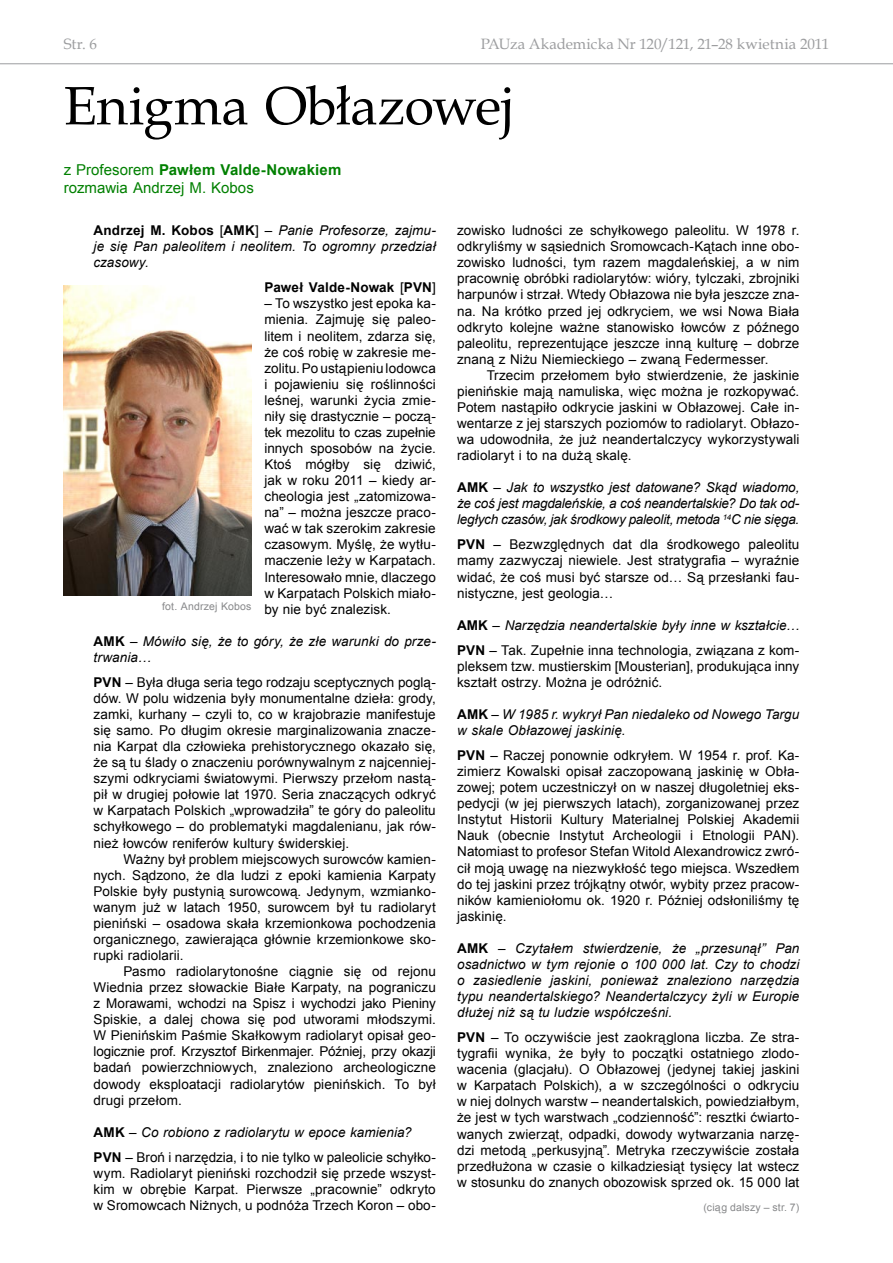
<style>
.page{position:relative;width:893px;height:1263px;background:#fff}
.page>*{position:absolute;margin:0;border:0;box-sizing:border-box;transform-origin:0 0}
.t1{font:54px "Book Antiqua";letter-spacing:-.005em;color:#000}
.t2{font:15px/18px "Arial";color:#008000}
.t3{font:15px "Book Antiqua";letter-spacing:-.005em;color:#9c9d9f}
.t4{font:13.5px/16px "Arial";letter-spacing:.005em;color:#000;text-align:justify}
.t5{font:italic 13.5px/16px "Arial";letter-spacing:.005em;color:#000;text-align:justify}
.t6{font:700 13.5px "Arial";letter-spacing:.01em;color:#000}
.t7{font:10.5px "Arial";letter-spacing:.015em;color:#87888a}
.s1{font-weight:700}
.s2{font-weight:700;font-style:normal}
.s3{font-style:normal}
.s4{font-weight:400}
.s5{font-style:italic}
</style>
<div class="page">
<hr style="left:0;top:63px;width:893px;height:1px;background:#9c9d9f">
<img style="left:64px;top:286px;width:187px;height:309px">
<p class="t3" style="left:64px;top:34px;width:35px">Str. 6</p>
<p class="t3" style="left:481px;top:34px;width:350px">PAUza Akademicka Nr 120/121, 21–28 kwietnia 2011</p>
<h1 class="t1" style="left:64px;top:68px;width:451px">Enigma Obłazowej</h1>
<p class="t2" style="left:64px;top:161px;width:279px">z Profesorem <span class="s1">Pawłem Valde-Nowakiem </span>rozmawia Andrzej M. Kobos</p>
<p class="t5" style="left:94px;top:223px;width:344px"><span class="s2">Andrzej M. Kobos</span> <span class="s3">[</span><span class="s2">AMK</span><span class="s3">] –</span> Panie Profesorze, zajmu&shy;je się Pan paleolitem i neolitem. To ogromny przedział czasowy.</p>
<p class="t6" style="left:264px;top:279px;width:173px">Paweł Valde-Nowak <span class="s4">[</span>PVN<span class="s4">]</span></p>
<p class="t4" style="left:264px;top:296px;width:173px">– To wszystko jest epoka ka&shy;mienia. Zajmuję się paleo&shy;litem i neolitem, zdarza się, że coś robię w zakresie me&shy;zolitu. Po ustąpieniu lodowca i pojawieniu się roślinności leśnej, warunki życia zmie&shy;niły się drastycznie – począ&shy;tek mezolitu to czas zupełnie innych sposobów na życie.<br>Ktoś mógłby się dziwić, jak w roku 2011 – kiedy ar&shy;cheologia jest „zatomizowa&shy;na” – można jeszcze praco&shy;wać w tak szerokim zakresie czasowym. Myślę, że wytłu&shy;maczenie leży w Karpatach.<br>Interesowało mnie, dlaczego w Karpatach Polskich miało&shy;by nie być znalezisk.</p>
<p class="t5" style="left:94px;top:633px;width:344px"><span class="s2">AMK</span> <span class="s3">–</span> Mówiło się, że to góry, że złe warunki do prze&shy;trwania…</p>
<p class="t4" style="left:94px;top:674px;width:344px"><span class="s1">PVN</span> – Była długa seria tego rodzaju sceptycznych poglą&shy;dów. W polu widzenia były monumentalne dzieła: grody, zamki, kurhany – czyli to, co w krajobrazie manifestuje się samo. Po długim okresie marginalizowania znacze&shy;nia Karpat dla człowieka prehistorycznego okazało się, że są tu ślady o znaczeniu porównywalnym z najcenniej&shy;szymi odkryciami światowymi. Pierwszy przełom nastą&shy;pił w drugiej połowie lat 1970. Seria znaczących odkryć w Karpatach Polskich „wprowadziła” te góry do paleolitu schyłkowego – do problematyki magdalenianu, jak rów&shy;nież łowców reniferów kultury świderskiej.</p>
<p class="t4" style="left:94px;top:851px;width:344px;text-indent:30px">Ważny był problem miejscowych surowców kamien&shy;nych. Sądzono, że dla ludzi z epoki kamienia Karpaty Polskie były pustynią surowcową. Jedynym, wzmianko&shy;wanym już w latach 1950, surowcem był tu radiolaryt pieniński – osadowa skała krzemionkowa pochodzenia organicznego, zawierająca głównie krzemionkowe sko&shy;rupki radiolarii.</p>
<p class="t4" style="left:94px;top:963px;width:344px;text-indent:30px">Pasmo radiolarytonośne ciągnie się od rejonu Wiednia przez słowackie Białe Karpaty, na pograniczu z Morawami, wchodzi na Spisz i wychodzi jako Pieniny Spiskie, a dalej chowa się pod utworami młodszymi.<br>W Pienińskim Paśmie Skałkowym radiolaryt opisał geo&shy;logicznie prof. Krzysztof Birkenmajer. Później, przy okazji badań powierzchniowych, znaleziono archeologiczne dowody eksploatacji radiolarytów pienińskich. To był drugi przełom.</p>
<p class="t4" style="left:94px;top:1119px;width:344px;line-height:25px"><span class="s1">AMK</span> – <span class="s5">Co robiono z radiolarytu w epoce kamienia?<br></span><span class="s1">PVN</span> – Broń i narzędzia, i to nie tylko w paleolicie schyłko-</p>
<p class="t4" style="left:94px;top:1165px;width:344px">wym. Radiolaryt pieniński rozchodził się przede wszyst&shy;kim w obrębie Karpat. Pierwsze „pracownie” odkryto w Sromowcach Niżnych, u podnóża Trzech Koron – obo-</p>
<p class="t4" style="left:457px;top:223px;width:344px">zowisko ludności ze schyłkowego paleolitu. W 1978 r. odkryliśmy w sąsiednich Sromowcach-Kątach inne obo&shy;zowisko ludności, tym razem magdaleńskiej, a w nim pracownię obróbki radiolarytów: wióry, tylczaki, zbrojniki harpunów i strzał. Wtedy Obłazowa nie była jeszcze zna&shy;na. Na krótko przed jej odkryciem, we wsi Nowa Biała odkryto kolejne ważne stanowisko łowców z późnego paleolitu, reprezentujące jeszcze inną kulturę – dobrze znaną z Niżu Niemieckiego – zwaną Federmesser.</p>
<p class="t4" style="left:457px;top:367px;width:344px;text-indent:30px">Trzecim przełomem było stwierdzenie, że jaskinie pienińskie mają namuliska, więc można je rozkopywać.<br>Potem nastąpiło odkrycie jaskini w Obłazowej. Całe in&shy;wentarze z jej starszych poziomów to radiolaryt. Obłazo&shy;wa udowodniła, że już neandertalczycy wykorzystywali radiolaryt i to na dużą skalę.</p>
<p class="t5" style="left:457px;top:480px;width:344px"><span class="s2">AMK</span> <span class="s3">–</span> Jak to wszystko jest datowane? Skąd wiadomo, że coś jest magdaleńskie, a coś neandertalskie? Do tak od&shy;ległych czasów, jak środkowy paleolit, metoda <sup>14</sup>C nie sięga.</p>
<p class="t4" style="left:457px;top:537px;width:344px"><span class="s1">PVN</span> – Bezwzględnych dat dla środkowego paleolitu mamy zazwyczaj niewiele. Jest stratygrafia – wyraźnie widać, że coś musi być starsze od… Są przesłanki fau&shy;nistyczne, jest geologia…</p>
<p class="t4" style="left:457px;top:613px;width:344px;line-height:25px"><span class="s1">AMK</span> – <span class="s5">Narzędzia neandertalskie były inne w kształcie…<br></span><span class="s1">PVN</span> – Tak. Zupełnie inna technologia, związana z kom-</p>
<p class="t4" style="left:457px;top:658px;width:344px">pleksem tzw. mustierskim [Mousterian], produkująca inny kształt ostrzy. Można je odróżnić.</p>
<p class="t5" style="left:457px;top:706px;width:344px"><span class="s2">AMK</span> <span class="s3">–</span> W 1985 r. wykrył Pan niedaleko od Nowego Targu w skale Obłazowej jaskinię.</p>
<p class="t4" style="left:457px;top:747px;width:344px"><span class="s1">PVN</span> – Raczej ponownie odkryłem. W 1954 r. prof. Ka&shy;zimierz Kowalski opisał zaczopowaną jaskinię w Obła&shy;zowej; potem uczestniczył on w naszej długoletniej eks&shy;pedycji (w jej pierwszych latach), zorganizowanej przez Instytut Historii Kultury Materialnej Polskiej Akademii Nauk (obecnie Instytut Archeologii i Etnologii PAN).<br>Natomiast to profesor Stefan Witold Alexandrowicz zwró&shy;cił moją uwagę na niezwykłość tego miejsca. Wszedłem do tej jaskini przez trójkątny otwór, wybity przez pracow&shy;ników kamieniołomu ok. 1920 r. Później odsłoniliśmy tę jaskinię.</p>
<p class="t5" style="left:457px;top:940px;width:344px"><span class="s2">AMK</span> <span class="s3">–</span> Czytałem stwierdzenie, że „przesunął” Pan osadnictwo w tym rejonie o 100 000 lat. Czy to chodzi o zasiedlenie jaskini, ponieważ znaleziono narzędzia typu neandertalskiego? Neandertalczycy żyli w Europie dłużej niż są tu ludzie współcześni.</p>
<p class="t4" style="left:457px;top:1029px;width:344px"><span class="s1">PVN</span> – To oczywiście jest zaokrąglona liczba. Ze stra&shy;tygrafii wynika, że były to początki ostatniego zlodo&shy;wacenia (glacjału). O Obłazowej (jedynej takiej jaskini w Karpatach Polskich), a w szczególności o odkryciu w niej dolnych warstw – neandertalskich, powiedziałbym, że jest w tych warstwach „codzienność”: resztki ćwiarto&shy;wanych zwierząt, odpadki, dowody wytwarzania narzę&shy;dzi metodą „perkusyjną”. Metryka rzeczywiście została przedłużona w czasie o kilkadziesiąt tysięcy lat wstecz w stosunku do znanych obozowisk sprzed ok. 15 000 lat</p>
<p class="t7" style="left:704px;top:1200px;width:97px">(ciąg dalszy – str. 7)</p>
<p class="t7" style="left:162px;top:600px;width:91px">fot. Andrzej Kobos</p>
</div>
